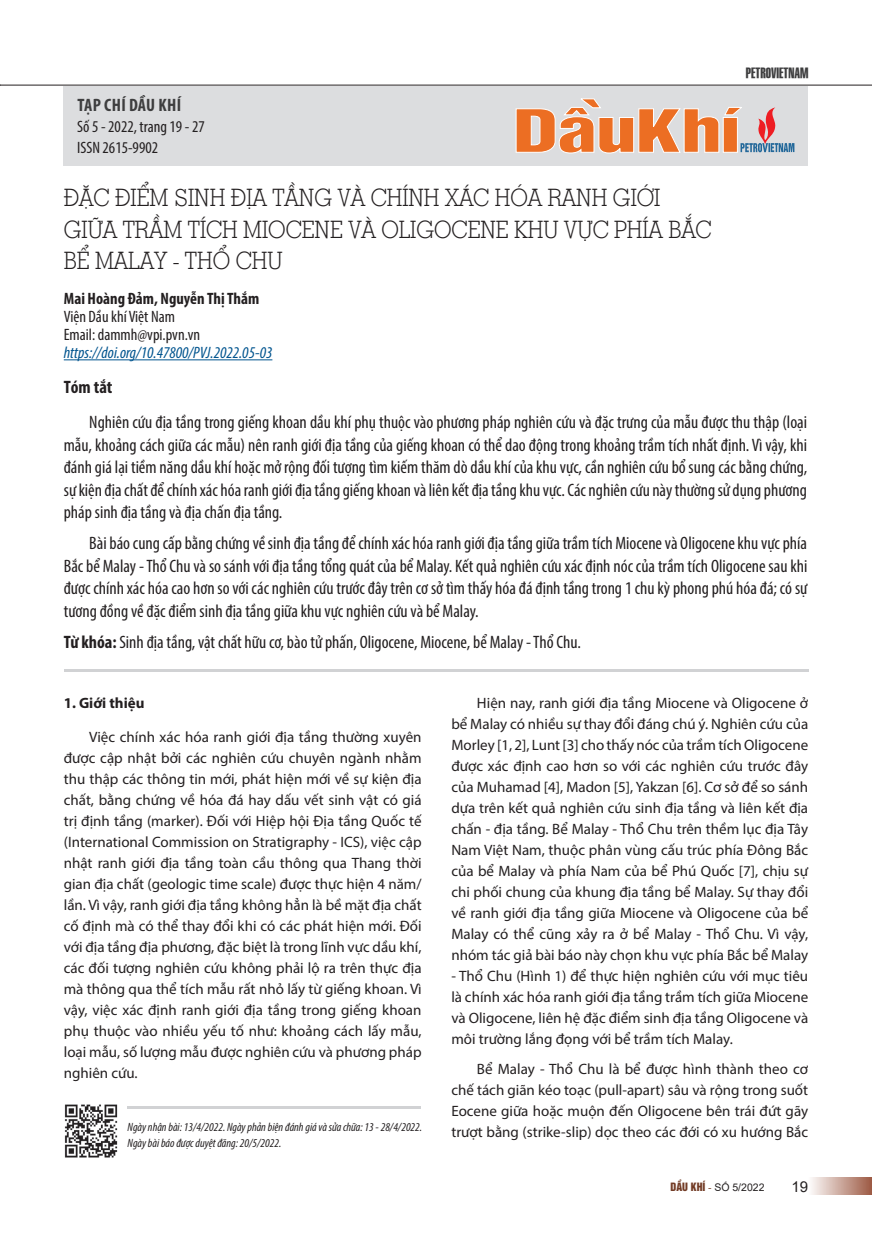
<style>
.page{position:relative;width:872px;height:1234px;background:#fff}
.page>*{position:absolute;margin:0;border:0;box-sizing:border-box;transform-origin:0 0}
.t1{font:300 24px/31.5px "Geo Slab 703";color:#231f20;scale:.9 1}
.t2{font:condensed 18px/22.5px "Myriad Pro";color:#231f20;text-align:justify}
.t3{font:700 condensed 18px "Myriad Pro";letter-spacing:.02em;color:#3e3e3f}
.t4{font:700 condensed 18px "Myriad Pro";color:#231f20}
.t5{font:condensed 16.5px/21px "Myriad Pro";color:#231f20}
.t6{font:italic condensed 16.5px "Myriad Pro";color:#00548e}
.t7{font:700 condensed 16.5px "Myriad Pro";color:#231f20}
.t8{font:15px/21px "Myriad Pro";color:#231f20;text-align:justify}
.t9{font:700 15px "Myriad Pro";color:#231f20}
.t10{font:15px "Arial";color:#231f20}
.t11{font:14.25px "SFU Swiss BT Extra Compressed";color:#3e3e3f}
.t12{font:italic condensed 12px/16.5px "Myriad Pro";color:#231f20}
.t13{font:10.5px "Arial";color:#231f20}
.s1{font-weight:700}
.s2{font-family:"UTM Helvet Ins";color:#723b25}
.s3{font-family:"Times New Roman";color:#723b25}
</style>
<div class="page">
<hr style="left:0;top:85px;width:872px;height:1px;background:#231f20">
<div style="left:808px;top:1177px;width:64px;height:17px;background:linear-gradient(to right,#fefdfd,#9e5c46)"></div>
<div style="left:63px;top:86px;width:744px;height:79px;background:#dcdddf"></div>
<hr style="left:128px;top:1105px;width:293px;height:3px;background:#d1d2d4">
<hr style="left:64px;top:359px;width:208px;height:1px;background:#00548e">
<hr style="left:64px;top:668px;width:744px;height:3px;background:#d1d2d4">
<svg style="left:515px;top:98px;width:279px;height:56px"></svg>
<img style="left:64px;top:1104px;width:54px;height:53px">
<p class="t3" style="left:77px;top:94px;width:105px">TẠP CHÍ DẦU KHÍ</p>
<p class="t5" style="left:77px;top:115px;width:129px">Số 5 - 2022, trang 19 - 27<br>ISSN 2615-9902</p>
<p class="t11" style="left:746px;top:62px;width:64px">PETROVIETNAM</p>
<h1 class="t1" style="left:64px;top:181px;width:721px">ĐẶC ĐIỂM SINH ĐỊA TẦNG VÀ CHÍNH XÁC HÓA RANH GIỚI<br>GIỮA TRẦM TÍCH MIOCENE VÀ OLIGOCENE KHU VỰC PHÍA BẮC<br>BỂ MALAY - THỔ CHU</h1>
<p class="t7" style="left:64px;top:288px;width:197px">Mai Hoàng Đảm, Nguyễn Thị Thắm</p>
<p class="t5" style="left:64px;top:307px;width:138px;line-height:18px">Viện Dầu khí Việt Nam<br>Email: dammh@vpi.pvn.vn</p>
<p class="t6" style="left:64px;top:343px;width:210px">https://doi.org/10.47800/PVJ.2022.05-03</p>
<p class="t4" style="left:64px;top:375px;width:50px">Tóm tắt</p>
<p class="t2" style="left:64px;top:411px;width:745px;text-indent:26px">Nghiên cứu địa tầng trong giếng khoan dầu khí phụ thuộc vào phương pháp nghiên cứu và đặc trưng của mẫu được thu thập (loại mẫu, khoảng cách giữa các mẫu) nên ranh giới địa tầng của giếng khoan có thể dao động trong khoảng trầm tích nhất định. Vì vậy, khi đánh giá lại tiềm năng dầu khí hoặc mở rộng đối tượng tìm kiếm thăm dò dầu khí của khu vực, cần nghiên cứu bổ sung các bằng chứng, sự kiện địa chất để chính xác hóa ranh giới địa tầng giếng khoan và liên kết địa tầng khu vực. Các nghiên cứu này thường sử dụng phương pháp sinh địa tầng và địa chấn địa tầng.</p>
<p class="t2" style="left:64px;top:532px;width:745px;text-indent:26px">Bài báo cung cấp bằng chứng về sinh địa tầng để chính xác hóa ranh giới địa tầng giữa trầm tích Miocene và Oligocene khu vực phía Bắc bể Malay - Thổ Chu và so sánh với địa tầng tổng quát của bể Malay. Kết quả nghiên cứu xác định nóc của trầm tích Oligocene sau khi được chính xác hóa cao hơn so với các nghiên cứu trước đây trên cơ sở tìm thấy hóa đá định tầng trong 1 chu kỳ phong phú hóa đá; có sự tương đồng về đặc điểm sinh địa tầng giữa khu vực nghiên cứu và bể Malay.</p>
<p class="t2" style="left:64px;top:630px;width:518px"><span class="s1">Từ khóa:</span> Sinh địa tầng, vật chất hữu cơ, bào tử phấn, Oligocene, Miocene, bể Malay - Thổ Chu.</p>
<p class="t9" style="left:64px;top:692px;width:82px">1. Giới thiệu</p>
<p class="t8" style="left:64px;top:725px;width:359px;text-indent:26px">Việc chính xác hóa ranh giới địa tầng thường xuyên được cập nhật bởi các nghiên cứu chuyên ngành nhằm thu thập các thông tin mới, phát hiện mới về sự kiện địa chất, bằng chứng về hóa đá hay dấu vết sinh vật có giá trị định tầng (marker). Đối với Hiệp hội Địa tầng Quốc tế (International Commission on Stratigraphy - ICS), việc cập nhật ranh giới địa tầng toàn cầu thông qua Thang thời gian địa chất (geologic time scale) được thực hiện 4 năm/ lần. Vì vậy, ranh giới địa tầng không hẳn là bề mặt địa chất cố định mà có thể thay đổi khi có các phát hiện mới. Đối với địa tầng địa phương, đặc biệt là trong lĩnh vực dầu khí, các đối tượng nghiên cứu không phải lộ ra trên thực địa mà thông qua thể tích mẫu rất nhỏ lấy từ giếng khoan. Vì vậy, việc xác định ranh giới địa tầng trong giếng khoan phụ thuộc vào nhiều yếu tố như: khoảng cách lấy mẫu, loại mẫu, số lượng mẫu được nghiên cứu và phương pháp nghiên cứu.</p>
<p class="t12" style="left:128px;top:1117px;width:296px">Ngày nhận bài: 13/4/2022. Ngày phản biện đánh giá và sửa chữa: 13 - 28/4/2022.<br>Ngày bài báo được duyệt đăng: 20/5/2022.</p>
<p class="t8" style="left:451px;top:692px;width:358px;text-indent:26px">Hiện nay, ranh giới địa tầng Miocene và Oligocene ở bể Malay có nhiều sự thay đổi đáng chú ý. Nghiên cứu của Morley [1, 2], Lunt [3] cho thấy nóc của trầm tích Oligocene được xác định cao hơn so với các nghiên cứu trước đây của Muhamad [4], Madon [5], Yakzan [6]. Cơ sở để so sánh dựa trên kết quả nghiên cứu sinh địa tầng và liên kết địa chấn - địa tầng. Bể Malay - Thổ Chu trên thềm lục địa Tây Nam Việt Nam, thuộc phân vùng cấu trúc phía Đông Bắc của bể Malay và phía Nam của bể Phú Quốc [7], chịu sự chi phối chung của khung địa tầng bể Malay. Sự thay đổi về ranh giới địa tầng giữa Miocene và Oligocene của bể Malay có thể cũng xảy ra ở bể Malay - Thổ Chu. Vì vậy, nhóm tác giả bài báo này chọn khu vực phía Bắc bể Malay</p>
<p class="t8" style="left:451px;top:965px;width:358px">- Thổ Chu (Hình 1) để thực hiện nghiên cứu với mục tiêu là chính xác hóa ranh giới địa tầng trầm tích giữa Miocene và Oligocene, liên hệ đặc điểm sinh địa tầng Oligocene và môi trường lắng đọng với bể trầm tích Malay.</p>
<p class="t8" style="left:451px;top:1057px;width:358px;text-indent:26px">Bể Malay - Thổ Chu là bể được hình thành theo cơ chế tách giãn kéo toạc (pull-apart) sâu và rộng trong suốt Eocene giữa hoặc muộn đến Oligocene bên trái đứt gãy trượt bằng (strike-slip) dọc theo các đới có xu hướng Bắc</p>
<p class="t13" style="left:670px;top:1179px;width:96px"><span class="s2">DẦU KHÍ</span> <span class="s3">-</span> SỐ 5/2022</p>
<p class="t10" style="left:791px;top:1175px;width:18px">19</p>
</div>
